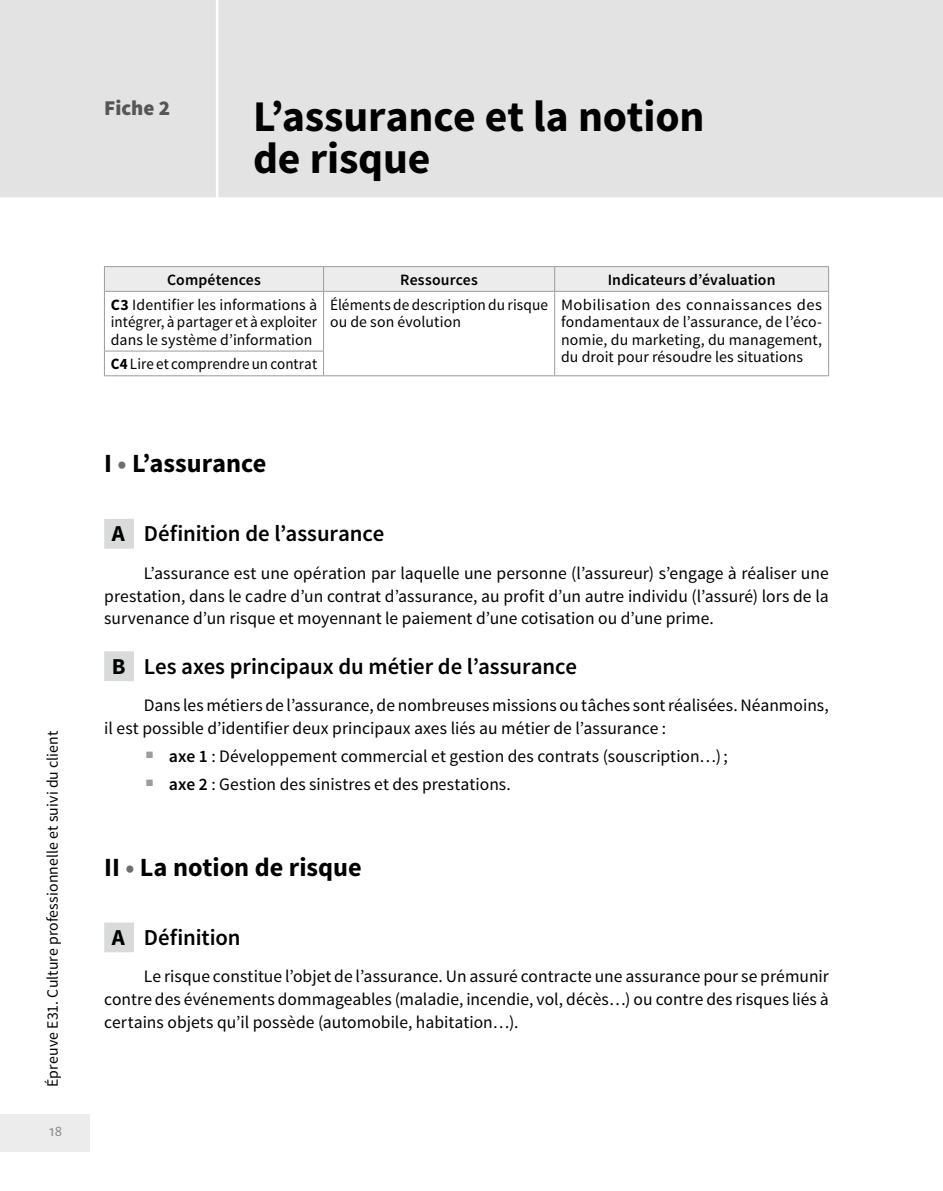
<style>
.page{position:relative;width:943px;height:1191px;background:#fff}
.page>*{position:absolute;margin:0;border:0;box-sizing:border-box;transform-origin:0 0}
.Titre_1_G_2_lignes{font:700 43.75px/42px "Source Sans Pro";letter-spacing:-.005em;color:#000}
.Titre_3{font:700 26.25px "Source Sans Pro";color:#000}
.Titre_4{font:600 22.75px "Source Sans Pro";letter-spacing:-.005em;color:#000}
.Titre_1_G_2_lignes-2{font:900 21px "Source Sans Pro";letter-spacing:-.005em;color:#565655}
.t1{font:17.5px/22.8px "Source Sans Pro";letter-spacing:.005em;color:#000;text-align:justify}
.Tableau_courant{font:15.75px/17.5px "Source Sans Pro";letter-spacing:.005em;color:#000;text-align:justify}
.Tableau_courant-2{font:15.75px/17.5px "Source Sans Pro";letter-spacing:.005em;color:#000;text-align:justify;scale:1.05 1}
.Tableau_tetiere_cent{font:600 15.75px "Source Sans Pro";letter-spacing:.01em;color:#000}
.Tableau_courant-3{font:15.75px "Source Sans Pro";letter-spacing:.005em;color:#000;scale:.95 1}
.t2{font:15.75px "Alegreya Sans";color:#868786}
.s1{font-weight:700}
.s2{color:#6e6e6e}
.s3{font-weight:600}
</style>
<div class="page">
<div style="left:0;top:1114px;width:89px;height:37px;background:#ececec"></div>
<div style="left:0;top:0;width:943px;height:197px;background:#e3e3e3"></div>
<hr style="left:216px;top:0;width:2px;height:199px;background:#fff">
<div style="left:104px;top:519px;width:30px;height:29px;background:#d9dada"></div>
<div style="left:104px;top:651px;width:30px;height:30px;background:#d9dada"></div>
<div style="left:104px;top:922px;width:30px;height:30px;background:#d9dada"></div>
<hr style="left:104px;top:291px;width:1px;height:60px;background:#9c9c9d">
<hr style="left:323px;top:291px;width:1px;height:60px;background:#9c9c9d">
<hr style="left:554px;top:291px;width:1px;height:60px;background:#9c9c9d">
<hr style="left:828px;top:291px;width:1px;height:60px;background:#9c9c9d">
<hr style="left:104px;top:351px;width:220px;height:1px;background:#9c9c9d">
<svg style="left:104px;top:351px;width:1px;height:24px"></svg>
<svg style="left:323px;top:351px;width:1px;height:24px"></svg>
<svg style="left:554px;top:351px;width:1px;height:24px"></svg>
<svg style="left:828px;top:351px;width:1px;height:24px"></svg>
<hr style="left:104px;top:375px;width:219px;height:1px;background:#9c9c9d">
<hr style="left:323px;top:375px;width:231px;height:1px;background:#9c9c9d">
<hr style="left:554px;top:375px;width:274px;height:1px;background:#9c9c9d">
<hr style="left:104px;top:266px;width:219px;height:1px;background:#9c9c9d">
<hr style="left:323px;top:266px;width:231px;height:1px;background:#9c9c9d">
<hr style="left:554px;top:266px;width:274px;height:1px;background:#9c9c9d">
<svg style="left:104px;top:267px;width:725px;height:24px;background:#eaeaea"></svg>
<hr style="left:104px;top:291px;width:219px;height:1px;background:#9c9c9d">
<hr style="left:323px;top:291px;width:231px;height:1px;background:#9c9c9d">
<hr style="left:554px;top:291px;width:274px;height:1px;background:#9c9c9d">
<p class="Tableau_courant" style="left:44px;top:1086px;width:358px;rotate:-90deg">Épreuve E31. Culture professionnelle et suivi du client</p>
<p class="t2" style="left:50px;top:1120px;width:14px">18</p>
<p class="Titre_1_G_2_lignes-2" style="left:104px;top:95px;width:67px">Fiche 2</p>
<p class="Titre_1_G_2_lignes" style="left:253px;top:97px;width:453px">L’assurance et la notion de risque</p>
<p class="Tableau_tetiere_cent" style="left:167px;top:270px;width:95px">Compétences</p>
<p class="Tableau_tetiere_cent" style="left:400px;top:270px;width:79px">Ressources</p>
<p class="Tableau_tetiere_cent" style="left:607px;top:270px;width:169px">Indicateurs d’évaluation</p>
<p class="Tableau_courant" style="left:111px;top:296px;width:208px"><span class="s1">C3</span> Identifier les informations à intégrer, à partager et à exploiter dans le système d’information</p>
<p class="Tableau_courant" style="left:330px;top:296px;width:220px">Éléments de description du risque ou de son évolution</p>
<p class="Tableau_courant-2" style="left:561px;top:296px;width:250px">Mobilisation des connaissances des fondamentaux de l’assurance, de l’éco&shy;nomie, du marketing, du management, du droit pour résoudre les situations</p>
<p class="Tableau_courant-3" style="left:111px;top:354px;width:218px"><span class="s1">C4</span> Lire et comprendre un contrat</p>
<p class="Titre_3" style="left:104px;top:446px;width:164px">I <span class="s2">•</span> L’assurance</p>
<p class="Titre_4" style="left:112px;top:519px;width:274px"><span class="s1">A</span> Définition de l’assurance</p>
<p class="t1" style="left:104px;top:562px;width:726px;text-indent:40px">L’assurance est une opération par laquelle une personne (l’assureur) s’engage à réaliser une prestation, dans le cadre d’un contrat d’assurance, au profit d’un autre individu (l’assuré) lors de la survenance d’un risque et moyennant le paiement d’une cotisation ou d’une prime.</p>
<p class="Titre_4" style="left:112px;top:652px;width:466px"><span class="s1">B</span> Les axes principaux du métier de l’assurance</p>
<p class="t1" style="left:104px;top:694px;width:726px;text-indent:40px">Dans les métiers de l’assurance, de nombreuses missions ou tâches sont réalisées. Néanmoins, il est possible d’identifier deux principaux axes liés au métier de l’assurance :</p>
<p class="t1" style="left:169px;top:745px;width:560px"><span class="s3">axe 1</span> : Développement commercial et gestion des contrats (souscription…);</p>
<p class="t1" style="left:169px;top:772px;width:344px"><span class="s3">axe 2</span> : Gestion des sinistres et des prestations.</p>
<p class="Titre_3" style="left:104px;top:850px;width:259px">II <span class="s2">•</span> La notion de risque</p>
<p class="Titre_4" style="left:112px;top:923px;width:131px"><span class="s1">A</span> Définition</p>
<p class="t1" style="left:104px;top:965px;width:726px;text-indent:40px">Le risque constitue l’objet de l’assurance. Un assuré contracte une assurance pour se prémunir contre des événements dommageables (maladie, incendie, vol, décès…) ou contre des risques liés à certains objets qu’il possède (automobile, habitation…).</p>
</div>
